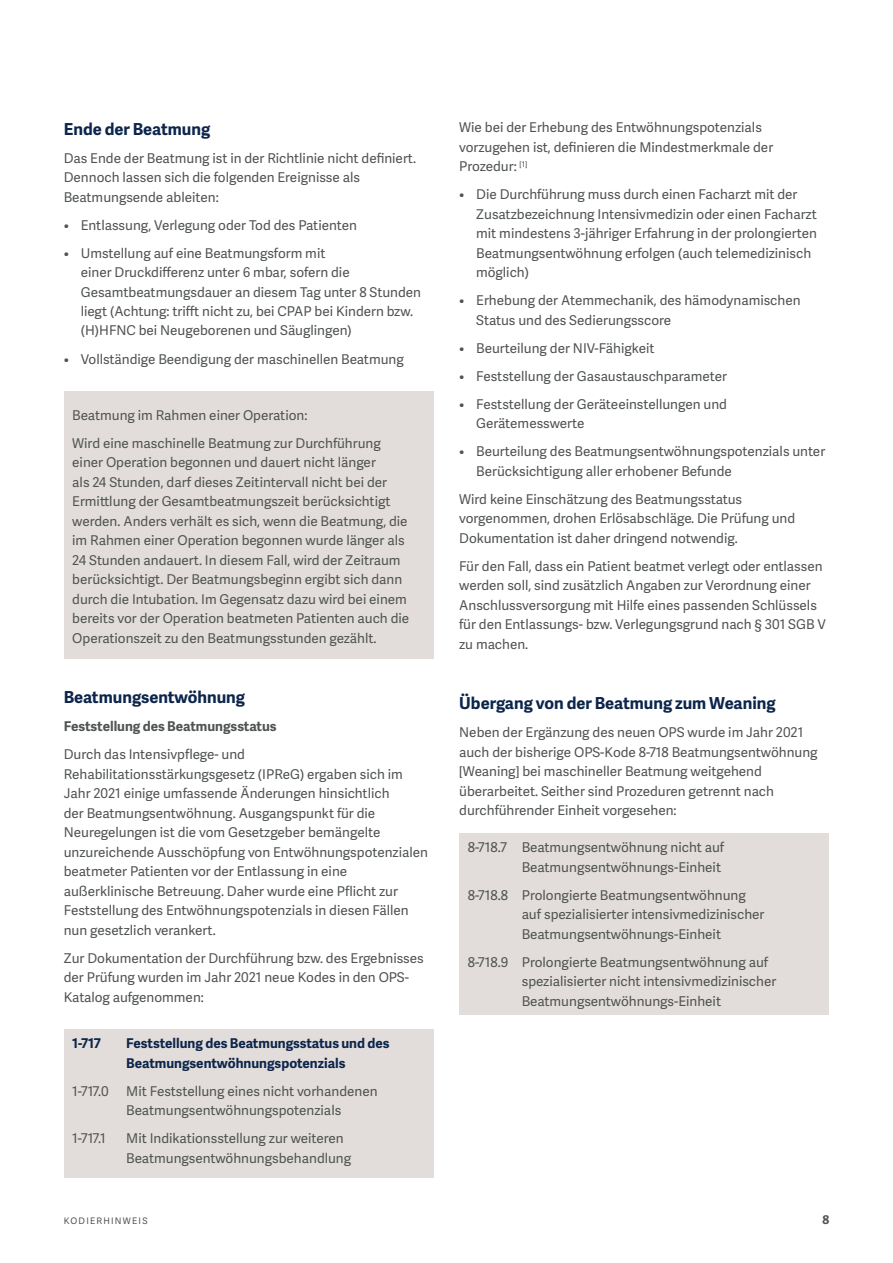
<style>
.page{position:relative;width:893px;height:1263px;background:#fff}
.page>*{position:absolute;margin:0;border:0;box-sizing:border-box;transform-origin:0 0}
.t1{font:700 16.5px "Adelle Sans";color:#0c254b}
.t2{font:13.5px/19.5px "Adelle Sans";color:#505353}
.t3{font:700 13.5px/19.5px "Adelle Sans";color:#0c254b}
.t4{font:700 13.5px "Adelle Sans";color:#505353}
.t5{font:700 12px "Adelle Sans";color:#505353}
.t6{font:9px "Adelle Sans";letter-spacing:.135em;color:#505353}
</style>
<div class="page">
<div style="left:64px;top:392px;width:370px;height:267px;background:#e2ddda"></div>
<div style="left:64px;top:1030px;width:370px;height:148px;background:#e2ddda"></div>
<div style="left:459px;top:833px;width:370px;height:182px;background:#e2ddda"></div>
<p class="t1" style="left:64px;top:117px;width:148px">Ende der Beatmung</p>
<p class="t2" style="left:64px;top:148px;width:354px">Das Ende der Beatmung ist in der Richtlinie nicht definiert.<br>Dennoch lassen sich die folgenden Ereignisse als<br>Beatmungsende ableiten:</p>
<p class="t2" style="left:64px;top:214px;width:295px">• Entlassung, Verlegung oder Tod des Patienten</p>
<p class="t2" style="left:81px;top:242px;width:342px;text-indent:-17px">• Umstellung auf eine Beatmungsform mit<br>einer Druckdifferenz unter 6 mbar, sofern die Gesamtbeatmungsdauer an diesem Tag unter 8 Stunden liegt (Achtung: trifft nicht zu, bei CPAP bei Kindern bzw. (H)HFNC bei Neugeborenen und Säuglingen)</p>
<p class="t2" style="left:64px;top:348px;width:342px">• Vollständige Beendigung der maschinellen Beatmung</p>
<p class="t2" style="left:72px;top:400px;width:310px;line-height:28px">Beatmung im Rahmen einer Operation:<br>Wird eine maschinelle Beatmung zur Durchführung</p>
<p class="t2" style="left:72px;top:452px;width:338px">einer Operation begonnen und dauert nicht länger<br>als 24 Stunden, darf dieses Zeitintervall nicht bei der Ermittlung der Gesamtbeatmungszeit berücksichtigt werden. Anders verhält es sich, wenn die Beatmung, die im Rahmen einer Operation begonnen wurde länger als 24 Stunden andauert. In diesem Fall, wird der Zeitraum berücksichtigt. Der Beatmungsbeginn ergibt sich dann durch die Intubation. Im Gegensatz dazu wird bei einem bereits vor der Operation beatmeten Patienten auch die Operationszeit zu den Beatmungsstunden gezählt.</p>
<p class="t1" style="left:64px;top:685px;width:183px">Beatmungsentwöhnung</p>
<p class="t4" style="left:64px;top:716px;width:214px">Feststellung des Beatmungsstatus</p>
<p class="t2" style="left:64px;top:744px;width:366px">Durch das Intensivpflege- und Rehabilitationsstärkungsgesetz (IPReG) ergaben sich im Jahr 2021 einige umfassende Änderungen hinsichtlich<br>der Beatmungsentwöhnung. Ausgangspunkt für die Neuregelungen ist die vom Gesetzgeber bemängelte unzureichende Ausschöpfung von Entwöhnungspotenzialen beatmeter Patienten vor der Entlassung in eine außerklinische Betreuung. Daher wurde eine Pflicht zur Feststellung des Entwöhnungspotenzials in diesen Fällen nun gesetzlich verankert.</p>
<p class="t2" style="left:64px;top:947px;width:362px">Zur Dokumentation der Durchführung bzw. des Ergebnisses der Prüfung wurden im Jahr 2021 neue Kodes in den OPS-<br>Katalog aufgenommen:</p>
<p class="t3" style="left:72px;top:1033px;width:30px">1-717</p>
<p class="t3" style="left:126px;top:1033px;width:265px">Feststellung des Beatmungsstatus und des<br>Beatmungsentwöhnungspotenzials</p>
<p class="t2" style="left:72px;top:1081px;width:38px">1-717.0</p>
<p class="t2" style="left:126px;top:1081px;width:253px">Mit Feststellung eines nicht vorhandenen<br>Beatmungsentwöhnungspotenzials</p>
<p class="t2" style="left:72px;top:1128px;width:35px">1-717.1</p>
<p class="t2" style="left:126px;top:1128px;width:226px">Mit Indikationsstellung zur weiteren<br>Beatmungsentwöhnungsbehandlung</p>
<p class="t2" style="left:459px;top:117px;width:315px">Wie bei der Erhebung des Entwöhnungspotenzials vorzugehen ist, definieren die Mindestmerkmale der<br>Prozedur: <sup>[1]</sup></p>
<p class="t2" style="left:476px;top:184px;width:342px;text-indent:-17px">• Die Durchführung muss durch einen Facharzt mit der Zusatzbezeichnung Intensivmedizin oder einen Facharzt mit mindestens 3-jähriger Erfahrung in der prolongierten Beatmungsentwöhnung erfolgen (auch telemedizinisch möglich)</p>
<p class="t2" style="left:476px;top:290px;width:326px;text-indent:-17px">• Erhebung der Atemmechanik, des hämodynamischen<br>Status und des Sedierungsscore</p>
<p class="t2" style="left:459px;top:338px;width:197px">• Beurteilung der NIV-Fähigkeit</p>
<p class="t2" style="left:459px;top:366px;width:269px">• Feststellung der Gasaustauschparameter</p>
<p class="t2" style="left:476px;top:394px;width:252px;text-indent:-17px">• Feststellung der Geräteeinstellungen und<br>Gerätemesswerte</p>
<p class="t2" style="left:476px;top:441px;width:350px;text-indent:-17px">• Beurteilung des Beatmungsentwöhnungspotenzials unter<br>Berücksichtigung aller erhobener Befunde</p>
<p class="t2" style="left:459px;top:489px;width:338px">Wird keine Einschätzung des Beatmungsstatus vorgenommen, drohen Erlösabschläge. Die Prüfung und<br>Dokumentation ist daher dringend notwendig.</p>
<p class="t2" style="left:459px;top:556px;width:368px">Für den Fall, dass ein Patient beatmet verlegt oder entlassen werden soll, sind zusätzlich Angaben zur Verordnung einer Anschlussversorgung mit Hilfe eines passenden Schlüssels für den Entlassungs- bzw. Verlegungsgrund nach § 301 SGB V zu machen.</p>
<p class="t1" style="left:459px;top:691px;width:318px">Übergang von der Beatmung zum Weaning</p>
<p class="t2" style="left:459px;top:722px;width:360px">Neben der Ergänzung des neuen OPS wurde im Jahr 2021 auch der bisherige OPS-Kode 8-718 Beatmungsentwöhnung [Weaning] bei maschineller Beatmung weitgehend überarbeitet. Seither sind Prozeduren getrennt nach durchführender Einheit vorgesehen:</p>
<p class="t2" style="left:468px;top:837px;width:258px;text-align:right">8-718.7 Beatmungsentwöhnung nicht auf<br>Beatmungsentwöhnungs-Einheit</p>
<p class="t2" style="left:522px;top:885px;width:244px;text-indent:-54px">8-718.8 Prolongierte Beatmungsentwöhnung auf spezialisierter intensivmedizinischer<br>Beatmungsentwöhnungs-Einheit</p>
<p class="t2" style="left:522px;top:952px;width:256px;text-indent:-54px">8-718.9 Prolongierte Beatmungsentwöhnung auf spezialisierter nicht intensivmedizinischer<br>Beatmungsentwöhnungs-Einheit</p>
<p class="t6" style="left:64px;top:1215px;width:85px">KODIERHINWEIS</p>
<p class="t5" style="left:822px;top:1211px;width:8px">8</p>
</div>
